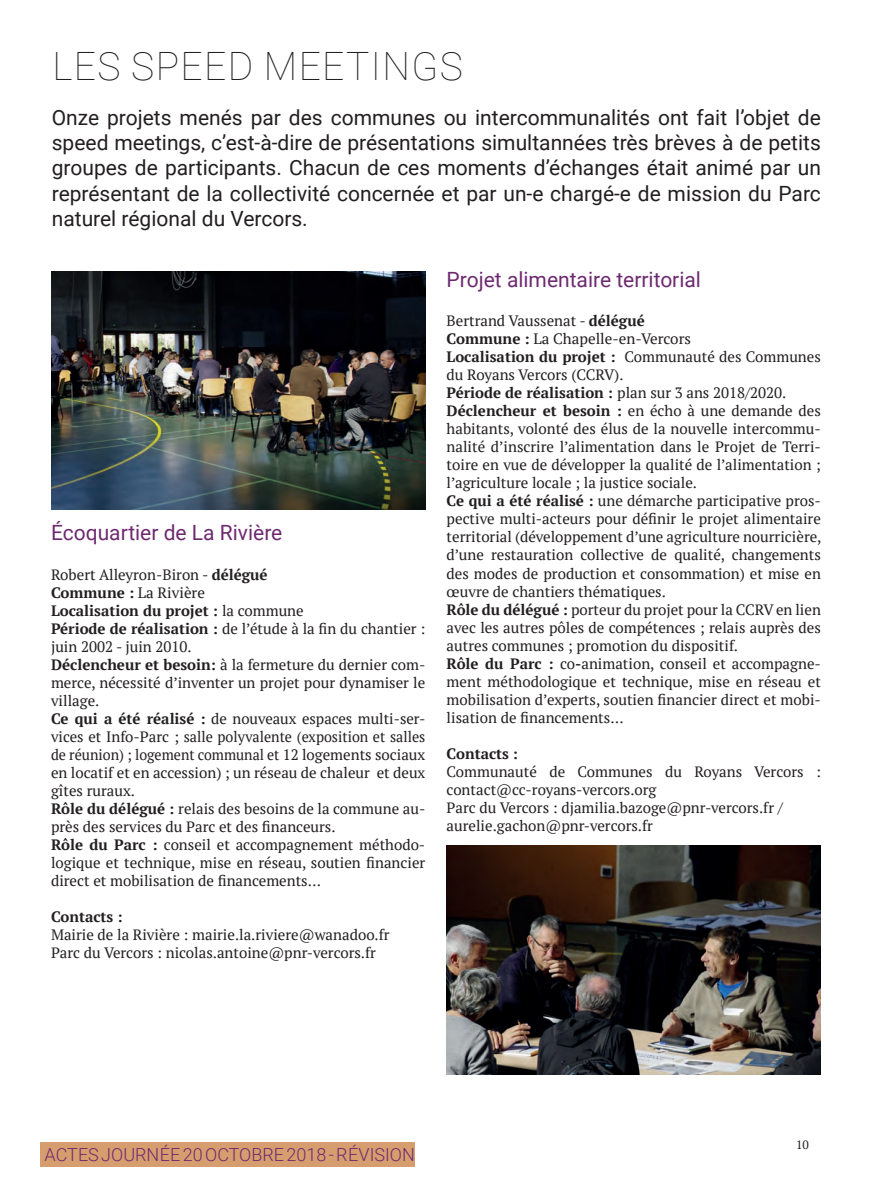
<style>
.page{position:relative;width:872px;height:1191px;background:#fff}
.page>*{position:absolute;margin:0;border:0;box-sizing:border-box;transform-origin:0 0}
.t1{font:100 39px "Roboto";letter-spacing:.035em;color:#231f20}
.t2{font:21px/25.2px "Roboto";color:#231f20;text-align:justify}
.t3{font:21px "Roboto";color:#6e2a70}
.t4{font:300 18px "Roboto";color:#6e2a70}
.t5{font:15px/18px "PT Serif";color:#231f20}
.t6{font:700 15px "PT Serif";color:#231f20}
.t7{font:12px "PT Serif";color:#231f20}
.s1{font-weight:700}
</style>
<div class="page">
<div style="left:40px;top:1142px;width:375px;height:24px;background:#d69e6e"></div>
<img style="left:51px;top:271px;width:374px;height:238px">
<img style="left:446px;top:845px;width:375px;height:229px">
<h1 class="t1" style="left:52px;top:39px;width:412px">LES SPEED MEETINGS</h1>
<p class="t2" style="left:52px;top:104px;width:770px">Onze projets menés par des communes ou intercommunalités ont fait l’objet de speed meetings, c’est-à-dire de présentations simultannées très brèves à de petits groupes de participants. Chacun de ces moments d’échanges était animé par un représentant de la collectivité concernée et par un-e chargé-e de mission du Parc naturel régional du Vercors.</p>
<h2 class="t3" style="left:51px;top:518px;width:233px">Écoquartier de La Rivière</h2>
<p class="t5" style="left:51px;top:565px;width:376px">Robert Alleyron-Biron - <span class="s1">délégué<br>Commune :</span> La Rivière<br><span class="s1">Localisation du projet :</span> la commune<br><span class="s1">Période de réalisation :</span> de l’étude à la fin du chantier : juin 2002 - juin 2010.<br><span class="s1">Déclencheur et besoin:</span> à la fermeture du dernier com&shy;merce, nécessité d’inventer un projet pour dynamiser le village.<br><span class="s1">Ce qui a été réalisé :</span> de nouveaux espaces multi-ser&shy;vices et Info-Parc ; salle polyvalente (exposition et salles de réunion) ; logement communal et 12 logements sociaux en locatif et en accession) ; un réseau de chaleur et deux gîtes ruraux.<br><span class="s1">Rôle du délégué :</span> relais des besoins de la commune au&shy;près des services du Parc et des financeurs.<br><span class="s1">Rôle du Parc :</span> conseil et accompagnement méthodo&shy;logique et technique, mise en réseau, soutien financier direct et mobilisation de financements…</p>
<p class="t6" style="left:51px;top:906px;width:73px">Contacts :</p>
<p class="t5" style="left:51px;top:925px;width:340px">Mairie de la Rivière : mairie.la.riviere@wanadoo.fr<br>Parc du Vercors : nicolas.antoine@pnr-vercors.fr</p>
<h2 class="t3" style="left:446px;top:265px;width:256px">Projet alimentaire territorial</h2>
<p class="t5" style="left:446px;top:312px;width:376px">Bertrand Vaussenat - <span class="s1">délégué<br>Commune :</span> La Chapelle-en-Vercors<br><span class="s1">Localisation du projet :</span> Communauté des Communes du Royans Vercors (CCRV).<br><span class="s1">Période de réalisation :</span> plan sur 3 ans 2018/2020.<br><span class="s1">Déclencheur et besoin :</span> en écho à une demande des habitants, volonté des élus de la nouvelle intercommu&shy;nalité d’inscrire l’alimentation dans le Projet de Terri&shy;toire en vue de développer la qualité de l’alimentation ; l’agriculture locale ; la justice sociale.<br><span class="s1">Ce qui a été réalisé :</span> une démarche participative pros&shy;pective multi-acteurs pour définir le projet alimentaire territorial (développement d’une agriculture nourricière, d’une restauration collective de qualité, changements des modes de production et consommation) et mise en œuvre de chantiers thématiques.<br><span class="s1">Rôle du délégué :</span> porteur du projet pour la CCRV en lien avec les autres pôles de compétences ; relais auprès des autres communes ; promotion du dispositif.<br><span class="s1">Rôle du Parc :</span> co<span class="s1">-</span>animation, conseil et accompagne&shy;ment méthodologique et technique, mise en réseau et mobilisation d’experts, soutien financier direct et mobi&shy;lisation de financements…</p>
<p class="t6" style="left:446px;top:743px;width:73px">Contacts :</p>
<p class="t5" style="left:446px;top:762px;width:376px">Communauté de Communes du Royans Vercors : contact@cc-royans-vercors.org<br>Parc du Vercors : djamilia.bazoge@pnr-vercors.fr / aurelie.gachon@pnr-vercors.fr</p>
<p class="t4" style="left:45px;top:1141px;width:372px">ACTES JOURNÉE 20 OCTOBRE 2018 - RÉVISION</p>
<p class="t7" style="left:796px;top:1136px;width:14px">10</p>
</div>
